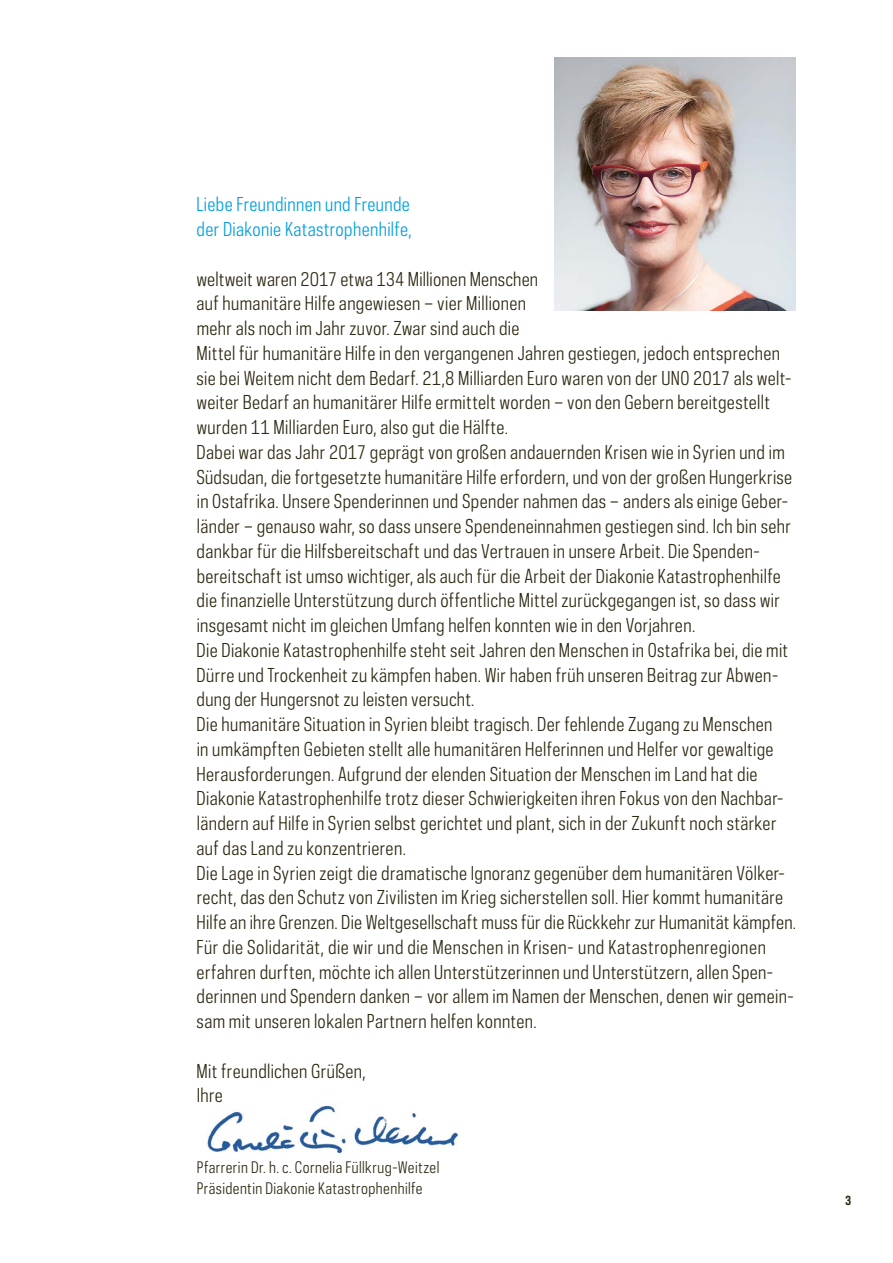
<style>
.page{position:relative;width:893px;height:1263px;background:#fff}
.page>*{position:absolute;margin:0;border:0;box-sizing:border-box;transform-origin:0 0}
.t1{font:18px/24.8px "Polaris Condensed";letter-spacing:.02em;color:#2f2912}
.t2{font:18px/24.8px "Polaris Condensed";letter-spacing:.02em;color:#009fe0}
.t3{font:15px/21px "Polaris Condensed";letter-spacing:.03em;color:#2f2912}
.t4{font:700 12px "Polaris Condensed";color:#2f2912}
</style>
<div class="page">
<img style="left:207px;top:1105px;width:250px;height:49px">
<img style="left:554px;top:57px;width:241px;height:254px">
<p class="t2" style="left:197px;top:192px;width:217px">Liebe Freundinnen und Freunde der Diakonie Katastrophenhilfe,</p>
<p class="t1" style="left:196px;top:266px;width:601px">weltweit waren 2017 etwa 134 Millionen Menschen<br>auf humanitäre Hilfe angewiesen – vier Millionen<br>mehr als noch im Jahr zuvor. Zwar sind auch die<br>Mittel für humanitäre Hilfe in den vergangenen Jahren gestiegen, jedoch entsprechen sie bei Weitem nicht dem Bedarf. 21,8 Milliarden Euro waren von der UNO 2017 als welt&shy;weiter Bedarf an humanitärer Hilfe ermittelt worden – von den Gebern bereitgestellt wurden 11 Milliarden Euro, also gut die Hälfte.<br>Dabei war das Jahr 2017 geprägt von großen andauernden Krisen wie in Syrien und im Südsudan, die fortgesetzte humanitäre Hilfe erfordern, und von der großen Hungerkrise in Ostafrika. Unsere Spenderinnen und Spender nahmen das – anders als einige Geber&shy;länder – genauso wahr, so dass unsere Spendeneinnahmen gestiegen sind. Ich bin sehr dankbar für die Hilfsbereitschaft und das Vertrauen in unsere Arbeit. Die Spenden&shy;bereitschaft ist umso wichtiger, als auch für die Arbeit der Diakonie Katastrophenhilfe die finanzielle Unterstützung durch öffentliche Mittel zurückgegangen ist, so dass wir insgesamt nicht im gleichen Umfang helfen konnten wie in den Vorjahren.<br>Die Diakonie Katastrophenhilfe steht seit Jahren den Menschen in Ostafrika bei, die mit Dürre und Trockenheit zu kämpfen haben. Wir haben früh unseren Beitrag zur Abwen&shy;dung der Hungersnot zu leisten versucht.<br>Die humanitäre Situation in Syrien bleibt tragisch. Der fehlende Zugang zu Menschen<br>in umkämpften Gebieten stellt alle humanitären Helferinnen und Helfer vor gewaltige Herausforderungen. Aufgrund der elenden Situation der Menschen im Land hat die Diakonie Katastrophenhilfe trotz dieser Schwierigkeiten ihren Fokus von den Nachbar&shy;ländern auf Hilfe in Syrien selbst gerichtet und plant, sich in der Zukunft noch stärker auf das Land zu konzentrieren.<br>Die Lage in Syrien zeigt die dramatische Ignoranz gegenüber dem humanitären Völker&shy;recht, das den Schutz von Zivilisten im Krieg sicherstellen soll. Hier kommt humanitäre Hilfe an ihre Grenzen. Die Weltgesellschaft muss für die Rückkehr zur Humanität kämpfen.<br>Für die Solidarität, die wir und die Menschen in Krisen- und Katastrophenregionen erfahren durften, möchte ich allen Unterstützerinnen und Unterstützern, allen Spen&shy;derinnen und Spendern danken – vor allem im Namen der Menschen, denen wir gemein&shy;sam mit unseren lokalen Partnern helfen konnten.</p>
<p class="t1" style="left:197px;top:1058px;width:171px">Mit freundlichen Grüßen,<br>Ihre</p>
<p class="t3" style="left:197px;top:1156px;width:244px">Pfarrerin Dr. h. c. Cornelia Füllkrug-Weitzel<br>Präsidentin Diakonie Katastrophenhilfe</p>
<p class="t4" style="left:845px;top:1192px;width:8px">3</p>
</div>
